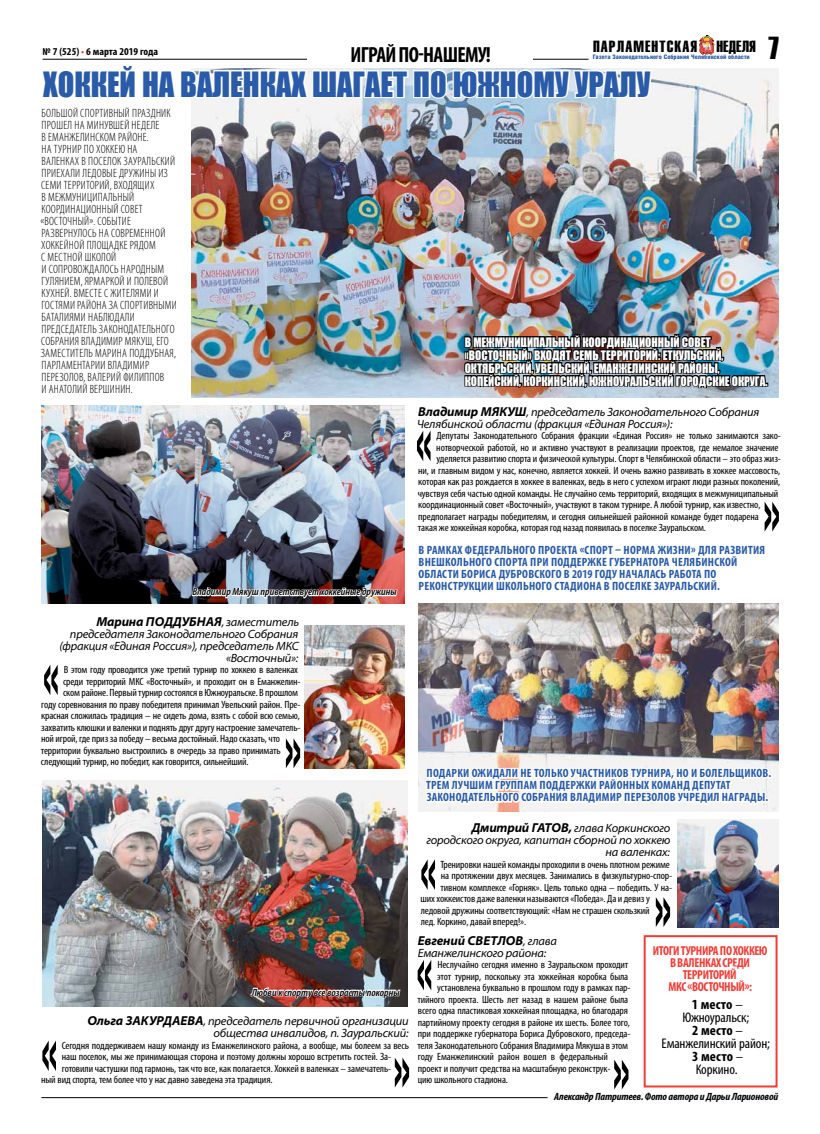
<style>
.page{position:relative;width:820px;height:1134px;background:#fff}
.page>*{position:absolute;margin:0;border:0;box-sizing:border-box;transform-origin:0 0}
.t1{font:32px "Impact";color:#295ba9;scale:.95 1}
.t2{font:28px "Impact";color:#000;scale:.95 1}
.t3{font:700 condensed 22px "Myriad Pro";letter-spacing:-.015em;color:#000}
.t4{font:15.9px "Helios Extra Compressed";letter-spacing:.065em;color:#000;scale:1.12 1}
.t5{font:condensed 14px/13px "Myriad Pro";letter-spacing:-.01em;color:#000;text-align:center;scale:1.05 1}
.t6{font:700 condensed 13px/12px "Myriad Pro";letter-spacing:-.03em;color:#f13d37;text-align:center}
.t7{font:italic 700 semi-expanded 13px "Myriad Pro";letter-spacing:.005em;color:#000;scale:.95 1}
.t8{font:300 condensed 12px/12px "Myriad Pro";letter-spacing:.02em;color:#000}
.t9{font:700 condensed 12px/12px "Myriad Pro";letter-spacing:.025em;color:#295ba9}
.t10{font:italic semi-expanded 12px/12px "Myriad Pro";letter-spacing:-.015em;color:#000;text-align:right;scale:.95 1}
.t11{font:12px/13px "Impact";color:#fff;scale:.95 1}
.t12{font:condensed 10.5px "Myriad Pro";letter-spacing:-.01em;color:#000;scale:1.05 1}
.t13{font:italic 600 condensed 10.5px "Myriad Pro";color:#000;scale:1.05 1}
.t14{font:italic 700 condensed 10.5px "Myriad Pro";letter-spacing:-.015em;color:#000;scale:1.05 1}
.t15{font:700 condensed 10.5px "Myriad Pro";color:#000;scale:1.05 1}
.t16{font:6.2px "Helios Cond Black C";color:#295ba9;scale:1.04 1}
.s1{color:#f13d37}
.s2{font-weight:400;font-size:12px}
.s3{font-weight:700;font-size:13px}
.s4{font-weight:700}
</style>
<div class="page">
<div style="left:643px;top:935px;width:134px;height:152px;border:2px solid #f13d37"></div>
<hr style="left:41px;top:1097px;width:506px;height:1px;background:#000">
<svg style="left:86px;top:1006px;width:119px;height:1px"></svg>
<img style="left:42px;top:780px;width:365px;height:226px">
<img style="left:41px;top:461px;width:363px;height:143px">
<img style="left:677px;top:820px;width:101px;height:107px">
<img style="left:418px;top:604px;width:360px;height:207px">
<img style="left:304px;top:626px;width:100px;height:142px">
<img style="left:423px;top:681px;width:349px;height:171px">
<img style="left:249px;top:977px;width:152px;height:27px">
<img style="left:94px;top:539px;width:304px;height:120px">
<svg style="left:764px;top:502px;width:14px;height:29px"></svg>
<img style="left:41px;top:35px;width:727px;height:426px">
<svg style="left:286px;top:738px;width:14px;height:30px"></svg>
<svg style="left:44px;top:665px;width:14px;height:30px"></svg>
<svg style="left:394px;top:1057px;width:15px;height:30px"></svg>
<svg style="left:42px;top:1040px;width:14px;height:31px"></svg>
<img style="left:650px;top:897px;width:119px;height:41px">
<svg style="left:421px;top:859px;width:14px;height:31px"></svg>
<svg style="left:614px;top:1059px;width:14px;height:30px"></svg>
<svg style="left:417px;top:960px;width:15px;height:30px"></svg>
<p class="t15" style="left:43px;top:45px;width:112px">№ 7 (525) <span class="s1">•</span> 6 марта 2019 года</p>
<h2 class="t2" style="left:768px;top:26px;width:12px">7</h2>
<h3 class="t4" style="left:592px;top:37px;width:147px">ПАРЛАМЕНТСКАЯ НЕДЕЛЯ</h3>
<p class="t16" style="left:592px;top:54px;width:152px">Газета Законодательного Cобрания Челябинской области</p>
<h3 class="t3" style="left:350px;top:41px;width:142px">играй по-нашему!</h3>
<h1 class="t1" style="left:43px;top:59px;width:640px">Хоккей на валенках шагает по Южному Уралу</h1>
<p class="t8" style="left:40px;top:107px;width:138px">Большой спортивный праздник прошел на минувшей неделе<br>в Еманжелинском районе.<br>На турнир по хоккею на валенках в поселок Зауральский приехали ледовые дружины из семи территорий, входящих<br>в межмуниципальный координационный совет «Восточный». Событие развернулось на современной хоккейной площадке рядом<br>с местной школой<br>и сопровождалось народным гулянием, ярмаркой и полевой кухней. Вместе с жителями и гостями района за спортивными баталиями наблюдали председатель Законодательного<br>Собрания Владимир Мякуш, его заместитель Марина Поддубная, парламентарии Владимир<br>Перезолов, Валерий Филиппов<br>и Анатолий Вершинин.</p>
<p class="t13" style="left:192px;top:586px;width:196px">Владимир Мякуш приветствует хоккейные дружины</p>
<p class="t7" style="left:96px;top:614px;width:215px">Марина Поддубная<span class="s2">, заместитель</span></p>
<p class="t10" style="left:59px;top:628px;width:253px">председателя Законодательного Собрания (фракция «Единая Россия»), председатель МКС «Восточный»:</p>
<p class="t12" style="left:64px;top:663px;width:224px">В этом году проводится уже третий турнир по хоккею в валенках</p>
<p class="t12" style="left:63px;top:675px;width:227px">среди территорий МКС «Восточный», и проходит он в Еманжелин-</p>
<p class="t12" style="left:63px;top:686px;width:225px">ском районе. Первый турнир состоялся в Южноуральске. В прошлом</p>
<p class="t12" style="left:41px;top:698px;width:248px">году соревнования по праву победителя принимал Увельский район. Пре-</p>
<p class="t12" style="left:41px;top:709px;width:248px">красная сложилась традиция – не сидеть дома, взять с собой всю семью,</p>
<p class="t12" style="left:41px;top:721px;width:248px">захватить клюшки и валенки и поднять друг другу настроение замечатель-</p>
<p class="t12" style="left:41px;top:732px;width:229px">ной игрой, где приз за победу – весьма достойный. Надо сказать, что</p>
<p class="t12" style="left:41px;top:744px;width:230px">территории буквально выстроились в очередь за право принимать</p>
<p class="t12" style="left:41px;top:755px;width:199px">следующий турнир, но победит, как говорится, сильнейший.</p>
<p class="t13" style="left:251px;top:986px;width:142px">Любви к спорту все возрасты покорны</p>
<p class="t10" style="left:87px;top:1015px;width:339px"><span class="s3">Ольга Закурда ева</span>, председатель первичной организации общества инвалидов, п. Зауральский:</p>
<p class="t12" style="left:62px;top:1039px;width:332px">Сегодня поддерживаем нашу команду из Еманжелинского района, а вообще, мы болеем за весь</p>
<p class="t12" style="left:62px;top:1050px;width:315px">наш поселок, мы же принимающая сторона и поэтому должны хорошо встретить гостей. За-</p>
<p class="t12" style="left:62px;top:1062px;width:315px">готовили частушки под гармонь, так что все, как полагается. Хоккей в валенках – замечатель-</p>
<p class="t12" style="left:41px;top:1073px;width:222px">ный вид спорта, тем более что у нас давно заведена эта традиция.</p>
<p class="t11" style="left:464px;top:335px;width:320px">В межмуниципальный координационный совет «Восточный» входят семь территорий: Еткульский, Октябрьский, Увельский, Еманжелинский районы, Копейский, Коркинский, Южноуральский городские округа.</p>
<p class="t10" style="left:417px;top:406px;width:362px;text-align:left"><span class="s3">Владимир Мякуш</span>, председатель Законодательного Собрания<br>Челябинской области (фракция «Единая Россия»):</p>
<p class="t12" style="left:436px;top:429px;width:329px">Депутаты Законодательного Собрания фракции «Единая Россия» не только занимаются зако-</p>
<p class="t12" style="left:436px;top:441px;width:327px">нотворческой работой, но и активно участвуют в реализации проектов, где немалое значение</p>
<p class="t12" style="left:436px;top:452px;width:329px">уделяется развитию спорта и физической культуры. Спорт в Челябинской области – это образ жиз-</p>
<p class="t12" style="left:418px;top:464px;width:346px">ни, и главным видом у нас, конечно, является хоккей. И очень важно развивать в хоккее массовость,</p>
<p class="t12" style="left:418px;top:475px;width:346px">которая как раз рождается в хоккее в валенках, ведь в него с успехом играют люди разных поколений,</p>
<p class="t12" style="left:417px;top:487px;width:345px">чувствуя себя частью одной команды. Не случайно семь территорий, входящих в межмуниципальный</p>
<p class="t12" style="left:418px;top:498px;width:327px">координационный совет «Восточный», участвуют в таком турнире. А любой турнир, как известно,</p>
<p class="t12" style="left:418px;top:510px;width:326px">предполагает награды победителям, и сегодня сильнейшей районной команде будет подарена</p>
<p class="t12" style="left:418px;top:521px;width:276px">такая же хоккейная коробка, которая год назад появилась в поселке Зауральском.</p>
<p class="t9" style="left:418px;top:544px;width:348px">В рамках федерального проекта «Спорт – норма жизни» для развития внешкольного спорта при поддержке губернатора Челябинской области Бориса Дубровского в 2019 году началась работа по реконструкции школьного стадиона в поселке Зауральский.</p>
<p class="t9" style="left:426px;top:767px;width:346px">Подарки ожидали не только участников турнира, но и болельщиков.<br>Трем лучшим группам поддержки районных команд депутат<br>Законодательного Собрания Владимир Перезолов учредил награды.</p>
<p class="t10" style="left:426px;top:823px;width:258px"><span class="s3">Дмитрий Гатов,</span> глава Коркинского городского округа, капитан сборной по хоккею на валенках:</p>
<p class="t12" style="left:440px;top:858px;width:220px">Тренировки нашей команды проходили в очень плотном режиме</p>
<p class="t12" style="left:440px;top:870px;width:222px">на протяжении двух месяцев. Занимались в физкультурно-спор-</p>
<p class="t12" style="left:440px;top:881px;width:222px">тивном комплексе «Горняк». Цель только одна – победить. У на-</p>
<p class="t12" style="left:420px;top:892px;width:220px">ших хоккеистов даже валенки называются «Победа». Да и девиз у</p>
<p class="t12" style="left:420px;top:904px;width:219px">ледовой дружины соответствующий: «Нам не страшен скользкий</p>
<p class="t12" style="left:420px;top:915px;width:102px">лед. Коркино, давай вперед!».</p>
<p class="t7" style="left:417px;top:933px;width:148px">Евгений Светлов<span class="s2">, глава</span></p>
<p class="t10" style="left:417px;top:947px;width:137px">Еманжелинского района:</p>
<p class="t12" style="left:437px;top:958px;width:183px">Неслучайно сегодня именно в Зауральском проходит</p>
<p class="t12" style="left:437px;top:970px;width:183px">этот турнир, поскольку эта хоккейная коробка была</p>
<p class="t12" style="left:437px;top:981px;width:186px">установлена буквально в прошлом году в рамках пар-</p>
<p class="t12" style="left:417px;top:993px;width:202px">тийного проекта. Шесть лет назад в нашем районе была</p>
<p class="t12" style="left:417px;top:1004px;width:202px">всего одна пластиковая хоккейная площадка, но благодаря</p>
<p class="t12" style="left:417px;top:1016px;width:203px">партийному проекту сегодня в районе их шесть. Более того,</p>
<p class="t12" style="left:417px;top:1027px;width:204px">при поддержке губернатора Бориса Дубровского, председа-</p>
<p class="t12" style="left:417px;top:1039px;width:202px">теля Законодательного Собрания Владимира Мякуша в этом</p>
<p class="t12" style="left:417px;top:1050px;width:183px">году Еманжелинский район вошел в федеральный</p>
<p class="t12" style="left:417px;top:1062px;width:185px">проект и получит средства на масштабную реконструк-</p>
<p class="t12" style="left:417px;top:1073px;width:87px">цию школьного стадиона.</p>
<p class="t6" style="left:652px;top:944px;width:116px">Итоги турнира по хоккею в валенках среди территорий<br>МКС «Восточный»:</p>
<h3 class="t5" style="left:661px;top:998px;width:105px"><span class="s4">1 место</span> –<br>Южноуральск;<br><span class="s4">2 место</span> –<br>Еманжелинский район;<br><span class="s4">3 место</span> –<br>Коркино.</h3>
<p class="t14" style="left:554px;top:1090px;width:215px">Александр Патритеев. Фото автора и Дарьи Ларионовой</p>
</div>
